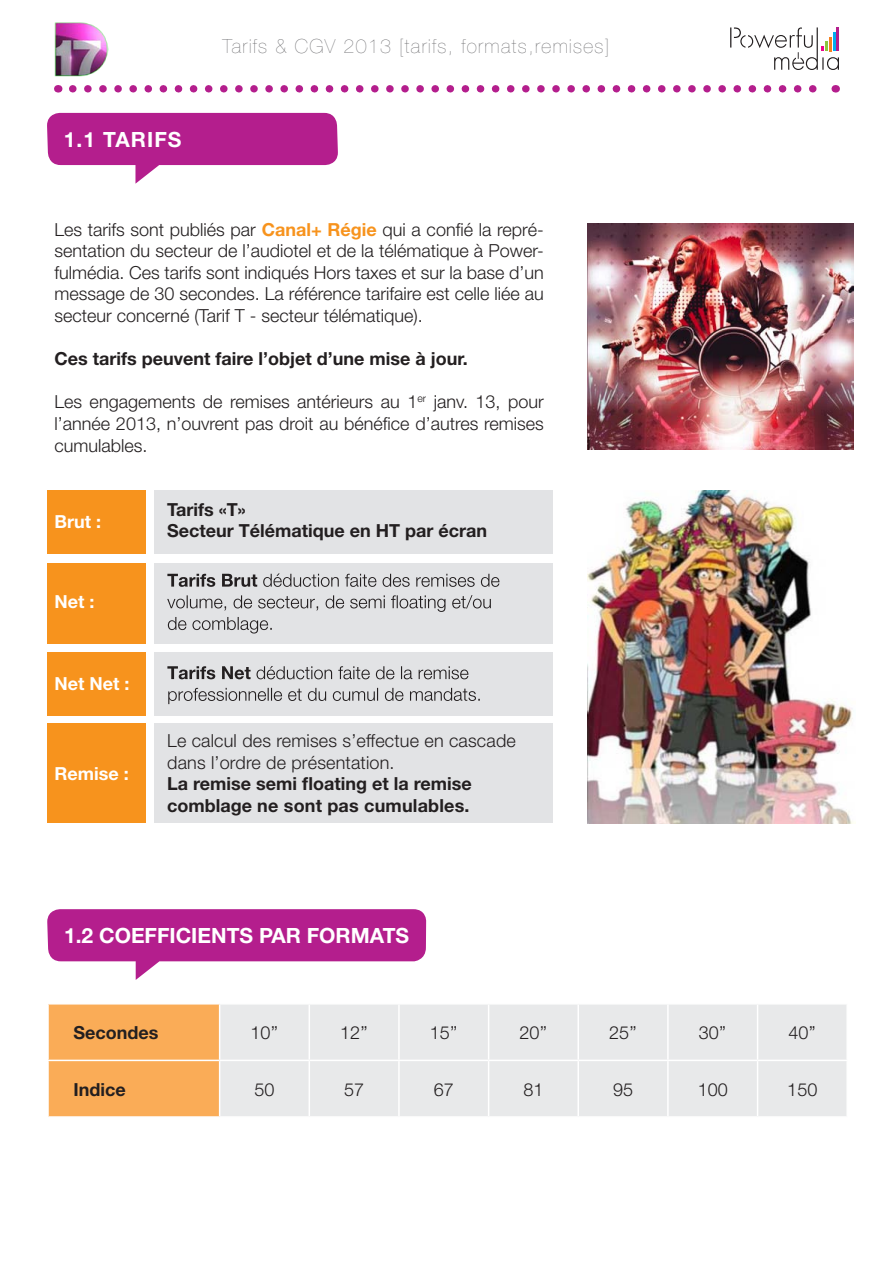
<style>
.page{position:relative;width:893px;height:1263px;background:#fff}
.page>*{position:absolute;margin:0;border:0;box-sizing:border-box;transform-origin:0 0}
.t1{font:700 21px "Helvetica Neue";color:#fff}
.t2{font:200 19.5px "Helvetica Neue";letter-spacing:.07em;color:#5c5c5f}
.t3{font:300 18px/21.6px "Helvetica Neue";color:#231f20;text-align:justify}
.t4{font:700 18px/21.6px "Helvetica Neue";color:#231f20}
.t5{font:700 18px "Helvetica Neue";color:#fff}
.s1{font-weight:700;color:#f7931d}
</style>
<div class="page">
<img style="left:54px;top:22px;width:55px;height:54px">
<svg style="left:730px;top:27px;width:109px;height:43px"></svg>
<svg style="left:73px;top:85px;width:744px;height:8px"></svg>
<svg style="left:47px;top:113px;width:291px;height:71px"></svg>
<svg style="left:47px;top:909px;width:379px;height:71px"></svg>
<div style="left:64px;top:926px;width:357px;height:26px;background:#b41e8d"></div>
<img style="left:587px;top:224px;width:267px;height:226px">
<img style="left:587px;top:490px;width:266px;height:333px">
<div style="left:47px;top:490px;width:99px;height:64px;background:#f7931d"></div>
<div style="left:47px;top:563px;width:99px;height:81px;background:#f7931d"></div>
<div style="left:47px;top:652px;width:99px;height:64px;background:#f7931d"></div>
<div style="left:155px;top:490px;width:398px;height:64px;background:#e2e3e5"></div>
<div style="left:155px;top:563px;width:398px;height:81px;background:#e2e3e5"></div>
<div style="left:155px;top:652px;width:398px;height:64px;background:#e2e3e5"></div>
<svg style="left:167px;top:595px;width:324px;height:38px"></svg>
<svg style="left:167px;top:573px;width:332px;height:14px"></svg>
<svg style="left:168px;top:688px;width:312px;height:16px"></svg>
<svg style="left:167px;top:666px;width:301px;height:13px"></svg>
<div style="left:47px;top:723px;width:99px;height:100px;background:#f7931d"></div>
<div style="left:155px;top:723px;width:398px;height:100px;background:#e2e3e5"></div>
<div style="left:49px;top:1004px;width:170px;height:112px;background:#faac57"></div>
<div style="left:220px;top:1004px;width:626px;height:112px;background:#e8e9ea"></div>
<hr style="left:309px;top:1004px;width:1px;height:56px;background:#fff">
<hr style="left:398px;top:1004px;width:2px;height:56px;background:#fff">
<hr style="left:488px;top:1004px;width:1px;height:56px;background:#fff">
<hr style="left:577px;top:1004px;width:2px;height:56px;background:#fff">
<hr style="left:667px;top:1004px;width:2px;height:56px;background:#fff">
<hr style="left:757px;top:1004px;width:1px;height:56px;background:#fff">
<hr style="left:47px;top:1060px;width:173px;height:1px;background:#fff">
<hr style="left:220px;top:1060px;width:89px;height:1px;background:#fff">
<hr style="left:309px;top:1060px;width:90px;height:1px;background:#fff">
<hr style="left:309px;top:1061px;width:1px;height:55px;background:#fff">
<hr style="left:399px;top:1060px;width:90px;height:1px;background:#fff">
<hr style="left:398px;top:1061px;width:2px;height:55px;background:#fff">
<hr style="left:489px;top:1060px;width:89px;height:1px;background:#fff">
<hr style="left:488px;top:1061px;width:1px;height:55px;background:#fff">
<hr style="left:578px;top:1060px;width:90px;height:1px;background:#fff">
<hr style="left:577px;top:1061px;width:2px;height:55px;background:#fff">
<hr style="left:668px;top:1060px;width:90px;height:1px;background:#fff">
<hr style="left:667px;top:1061px;width:2px;height:55px;background:#fff">
<hr style="left:758px;top:1060px;width:90px;height:1px;background:#fff">
<hr style="left:757px;top:1061px;width:1px;height:55px;background:#fff">
<p class="t1" style="left:64px;top:126px;width:119px">1.1 Tarifs</p>
<p class="t2" style="left:223px;top:35px;width:388px">Tarifs &amp; CGV 2013 [tarifs, formats,remises]</p>
<p class="t3" style="left:54px;top:218px;width:491px">Les tarifs sont publiés par <span class="s1">Canal+ Régie</span> qui a confié la repré&shy;sentation du secteur de l’audiotel et de la télématique à Power&shy;fulmédia. Ces tarifs sont indiqués Hors taxes et sur la base d’un message de 30 secondes. La référence tarifaire est celle liée au secteur concerné (Tarif T - secteur télématique).</p>
<p class="t4" style="left:54px;top:347px;width:415px">Ces tarifs peuvent faire l’objet d’une mise à jour.</p>
<p class="t3" style="left:54px;top:391px;width:491px">Les engagements de remises antérieurs au 1<sup>er</sup> janv. 13, pour l’année 2013, n’ouvrent pas droit au bénéfice d’autres remises cumulables.</p>
<p class="t5" style="left:54px;top:511px;width:48px">Brut :</p>
<p class="t5" style="left:54px;top:591px;width:42px">Net :</p>
<p class="t5" style="left:54px;top:672px;width:77px">Net Net :</p>
<p class="t5" style="left:54px;top:762px;width:76px">Remise :</p>
<p class="t4" style="left:167px;top:498px;width:321px">Tarifs «T»<br>Secteur Télématique en HT par écran</p>
<p class="t3" style="left:167px;top:729px;width:350px">Le calcul des remises s’effectue en cascade dans l’ordre de présentation.</p>
<p class="t4" style="left:167px;top:773px;width:306px">La remise semi floating et la remise comblage ne sont pas cumulables.</p>
<p class="t1" style="left:64px;top:922px;width:346px">1.2 coefficients par formats</p>
<p class="t4" style="left:74px;top:1021px;width:87px">Secondes</p>
<p class="t3" style="left:251px;top:1022px;width:29px">10’’</p>
<p class="t3" style="left:340px;top:1022px;width:29px">12’’</p>
<p class="t3" style="left:430px;top:1022px;width:29px">15’’</p>
<p class="t3" style="left:519px;top:1022px;width:29px">20’’</p>
<p class="t3" style="left:609px;top:1022px;width:29px">25’’</p>
<p class="t3" style="left:699px;top:1022px;width:29px">30’’</p>
<p class="t3" style="left:788px;top:1022px;width:29px">40’’</p>
<p class="t4" style="left:73px;top:1078px;width:54px">Indice</p>
<p class="t3" style="left:254px;top:1078px;width:22px">50</p>
<p class="t3" style="left:344px;top:1078px;width:22px">57</p>
<p class="t3" style="left:434px;top:1078px;width:22px">67</p>
<p class="t3" style="left:523px;top:1078px;width:22px">81</p>
<p class="t3" style="left:613px;top:1078px;width:22px">95</p>
<p class="t3" style="left:698px;top:1078px;width:32px">100</p>
<p class="t3" style="left:787px;top:1078px;width:32px">150</p>
</div>
